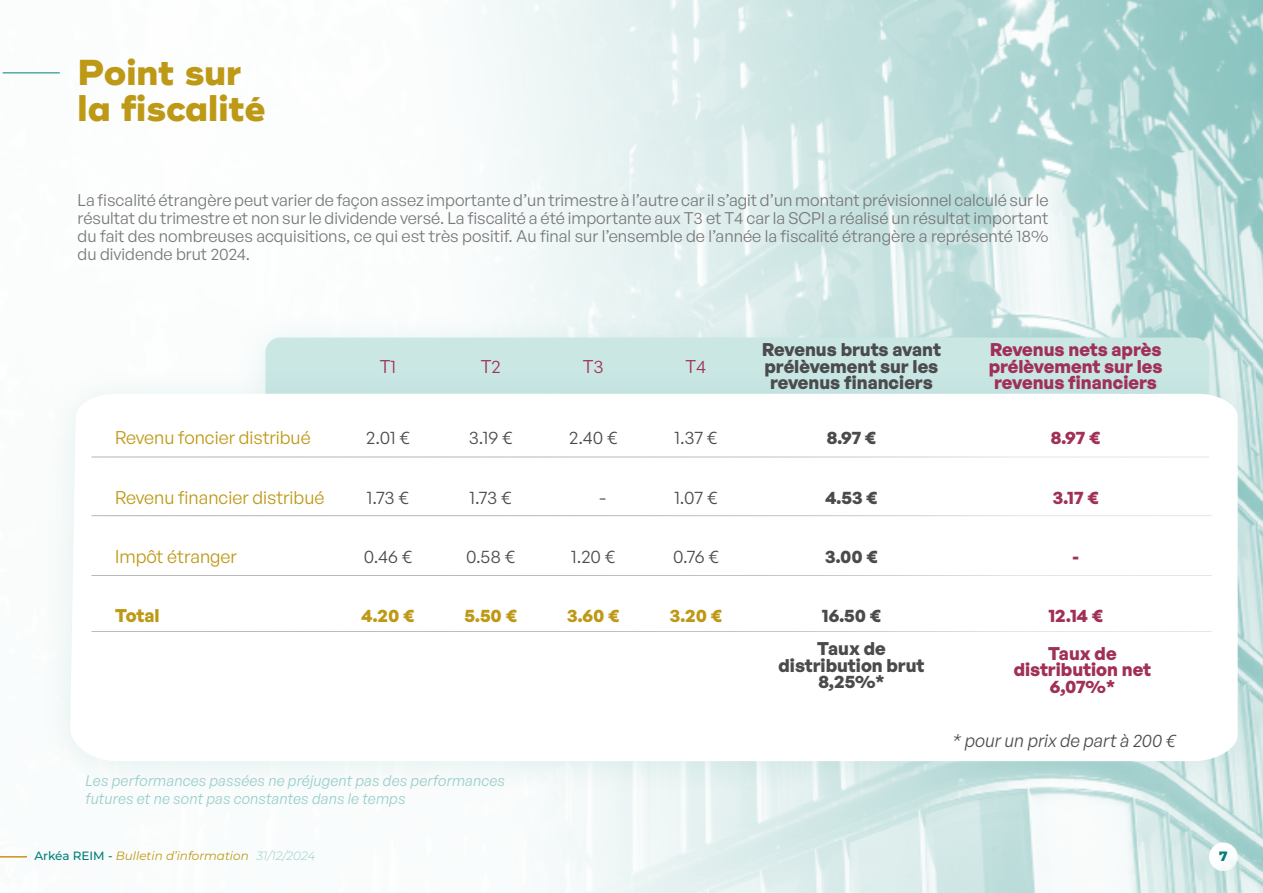
<style>
.page{position:relative;width:1263px;height:893px;background:#fff}
.page>*{position:absolute;margin:0;border:0;box-sizing:border-box;transform-origin:0 0}
.Titrage_2_NoBloc{font:800 36px "Ridley Grotesk";color:#bd9916}
.SOUS_Titres{font:700 18px/16.5px "General Sans";color:#4b4b4d;text-align:center}
.SOUS_Titres-2{font:700 18px/16.5px "General Sans";color:#a03058;text-align:center}
.SOUS_Titres-3{font:18px "General Sans";color:#bd9916}
.SOUS_Titres-4{font:18px "General Sans";letter-spacing:-.005em;color:#4b4b4d}
.SOUS_Titres-5{font:700 18px "General Sans";color:#bd9916}
.SOUS_Titres-6{font:italic 18px "General Sans";color:#4b4b4d}
.SOUS_Titres-7{font:18px "General Sans";color:#a03058}
.t1{font:16.5px/18px "General Sans";color:#787879;text-align:justify}
.Sources_Plus_d_infos{font:italic 15px/18px "General Sans";letter-spacing:.01em;color:#96ceca}
.t2{font:800 13.5px "Montserrat";color:#007e76}
.t3{font:italic 12px "Montserrat";color:#bd9916}
.s1{font-weight:500;font-style:normal;color:#007e76}
.s2{font-weight:300;color:#96ceca}
</style>
<div class="page">
<img style="left:2px;top:0;width:1261px;height:893px">
<div style="left:1186px;top:822px;width:74px;height:71px;background:#96ceca;opacity:.25"></div>
<div style="left:1209px;top:842px;width:29px;height:29px;background:#fff;border-radius:50%"></div>
<div style="left:0;top:831px;width:52px;height:57px;background:#fafcfc"></div>
<svg style="left:0;top:856px;width:27px;height:1px"></svg>
<div style="left:238px;top:313px;width:999px;height:112px;background:#96ceca;opacity:.25"></div>
<div style="left:265px;top:338px;width:944px;height:25px;background:#cae7e4"></div>
<div style="left:37px;top:363px;width:1226px;height:435px;background:#007e76;opacity:.1"></div>
<svg style="left:70px;top:394px;width:1168px;height:367px"></svg>
<hr style="left:3px;top:72px;width:57px;height:1px;background:#007e76">
<div style="left:68px;top:432px;width:1165px;height:56px;background:#fff"></div>
<hr style="left:91px;top:457px;width:1118px;height:1px;background:#b5b5b5">
<div style="left:68px;top:490px;width:1167px;height:57px;background:#fff"></div>
<hr style="left:91px;top:515px;width:1121px;height:1px;background:#b5b5b5">
<div style="left:68px;top:550px;width:1167px;height:56px;background:#fff"></div>
<hr style="left:91px;top:575px;width:1121px;height:1px;background:#b5b5b5">
<div style="left:68px;top:606px;width:1167px;height:56px;background:#fff"></div>
<hr style="left:91px;top:631px;width:1121px;height:1px;background:#b5b5b5">
<p class="Titrage_2_NoBloc" style="left:78px;top:51px;width:165px">Point sur</p>
<p class="Titrage_2_NoBloc" style="left:78px;top:87px;width:189px">la fiscalité</p>
<p class="t1" style="left:78px;top:190px;width:972px">La fiscalité étrangère peut varier de façon assez importante d’un trimestre à l’autre car il s’agit d’un montant prévisionnel calculé sur le résultat du trimestre et non sur le dividende versé. La fiscalité a été importante aux T3 et T4 car la SCPI a réalisé un résultat important du fait des nombreuses acquisitions, ce qui est très positif. Au final sur l’ensemble de l’année la fiscalité étrangère a représenté 18% du dividende brut 2024.</p>
<p class="SOUS_Titres-7" style="left:380px;top:355px;width:18px">T1</p>
<p class="SOUS_Titres-7" style="left:481px;top:355px;width:21px">T2</p>
<p class="SOUS_Titres-7" style="left:583px;top:355px;width:23px">T3</p>
<p class="SOUS_Titres-7" style="left:685px;top:355px;width:22px">T4</p>
<p class="SOUS_Titres" style="left:762px;top:341px;width:181px">Revenus bruts avant prélèvement sur les revenus financiers</p>
<p class="SOUS_Titres-2" style="left:989px;top:341px;width:175px">Revenus nets après prélèvement sur les revenus financiers</p>
<p class="SOUS_Titres-3" style="left:115px;top:427px;width:197px">Revenu foncier distribué</p>
<p class="SOUS_Titres-4" style="left:366px;top:427px;width:45px">2.01 €</p>
<p class="SOUS_Titres-4" style="left:469px;top:427px;width:45px">3.19 €</p>
<p class="SOUS_Titres-4" style="left:569px;top:427px;width:50px">2.40 €</p>
<p class="SOUS_Titres-4" style="left:675px;top:427px;width:44px">1.37 €</p>
<p class="SOUS_Titres" style="left:827px;top:429px;width:51px">8.97 €</p>
<p class="SOUS_Titres-2" style="left:1051px;top:429px;width:51px">8.97 €</p>
<p class="SOUS_Titres-3" style="left:115px;top:486px;width:211px">Revenu financier distribué</p>
<p class="SOUS_Titres-4" style="left:367px;top:486px;width:44px">1.73 €</p>
<p class="SOUS_Titres-4" style="left:470px;top:486px;width:44px">1.73 €</p>
<p class="SOUS_Titres-4" style="left:599px;top:486px;width:8px">-</p>
<p class="SOUS_Titres-4" style="left:674px;top:486px;width:45px">1.07 €</p>
<p class="SOUS_Titres" style="left:825px;top:489px;width:54px">4.53 €</p>
<p class="SOUS_Titres-2" style="left:1053px;top:489px;width:47px">3.17 €</p>
<p class="SOUS_Titres-3" style="left:115px;top:545px;width:123px">Impôt étranger</p>
<p class="SOUS_Titres-4" style="left:364px;top:545px;width:50px">0.46 €</p>
<p class="SOUS_Titres-4" style="left:466px;top:545px;width:51px">0.58 €</p>
<p class="SOUS_Titres-4" style="left:571px;top:545px;width:46px">1.20 €</p>
<p class="SOUS_Titres-4" style="left:673px;top:545px;width:47px">0.76 €</p>
<p class="SOUS_Titres" style="left:825px;top:547px;width:54px">3.00 €</p>
<p class="SOUS_Titres-2" style="left:1072px;top:547px;width:8px">-</p>
<p class="SOUS_Titres-5" style="left:115px;top:604px;width:46px">Total</p>
<p class="SOUS_Titres-5" style="left:362px;top:604px;width:54px">4.20 €</p>
<p class="SOUS_Titres-5" style="left:464px;top:604px;width:54px">5.50 €</p>
<p class="SOUS_Titres-5" style="left:567px;top:604px;width:54px">3.60 €</p>
<p class="SOUS_Titres-5" style="left:670px;top:604px;width:54px">3.20 €</p>
<p class="SOUS_Titres" style="left:822px;top:607px;width:61px">16.50 €</p>
<p class="SOUS_Titres-2" style="left:1048px;top:607px;width:56px">12.14 €</p>
<p class="Sources_Plus_d_infos" style="left:86px;top:771px;width:421px">Les performances passées ne préjugent pas des performances futures et ne sont pas constantes dans le temps</p>
<p class="SOUS_Titres" style="left:778px;top:640px;width:148px">Taux de distribution brut<br>8,25%*</p>
<p class="SOUS_Titres-2" style="left:1014px;top:644px;width:139px">Taux de distribution net<br>6,07%*</p>
<p class="SOUS_Titres-6" style="left:953px;top:729px;width:225px">* pour un prix de part à 200 €</p>
<p class="t3" style="left:34px;top:848px;width:282px"><span class="s1">Arkéa REIM -</span> Bulletin d’information <span class="s2">31/12/2024</span></p>
<p class="t2" style="left:1219px;top:846px;width:10px">7</p>
</div>
